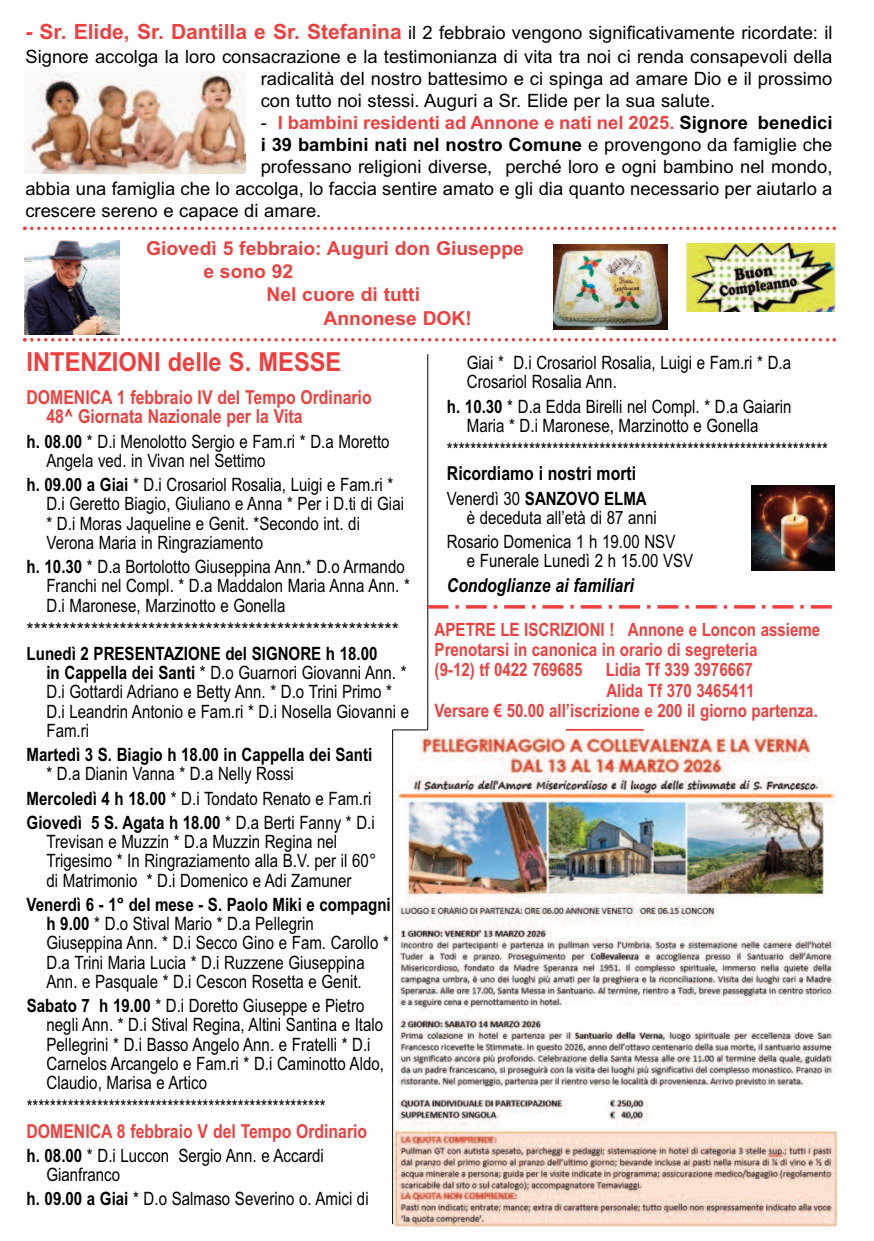
<style>
.page{position:relative;width:874px;height:1241px;background:#fff}
.page>*{position:absolute;margin:0;border:0;box-sizing:border-box;transform-origin:0 0}
.t1{font:700 26.25px "Arial";color:#ee3f3e;scale:.9 1}
.t2{font:700 20.82px "Calibri";color:#ef3e25}
.t3{font:700 19.25px/19.2px "Arial Narrow";color:#ee3f3e}
.t4{font:700 19.25px "Arial";color:#ee3f3e}
.t5{font:italic 700 19.25px "Arial Narrow";color:#020102}
.t6{font:700 19.25px "Arial Narrow";color:#020102}
.t7{font:18.38px/19.2px "Arial Narrow";color:#020102}
.t8{font:18.38px "Arial";color:#020102}
.t9{font:700 18.38px/20.3px "Arial Narrow";color:#ee3f3e}
.t10{font:700 18.38px "Arial";color:#ee3f3e}
.t11{font:700 18.38px "Arial";color:#020102}
.t12{font:700 18.38px "Arial Narrow";color:#020102}
.s1{font-weight:700;font-size:21px;color:#ee3f3e}
.s2{font-weight:400;color:#020102}
.s3{color:#020102}
.s4{font-weight:400}
.s5{font-weight:700}
</style>
<div class="page">
<hr style="left:427px;top:354px;width:1px;height:375px;background:#020102">
<img style="left:751px;top:486px;width:82px;height:84px">
<img style="left:25px;top:72px;width:220px;height:101px">
<svg style="left:23px;top:226px;width:812px;height:4px"></svg>
<svg style="left:23px;top:338px;width:812px;height:3px"></svg>
<img style="left:25px;top:240px;width:94px;height:94px">
<img style="left:686px;top:244px;width:147px;height:67px">
<img style="left:553px;top:244px;width:114px;height:85px">
<img style="left:394px;top:735px;width:444px;height:493px">
<hr style="left:392px;top:729px;width:1px;height:494px;background:#020102">
<hr style="left:392px;top:729px;width:35px;height:1px;background:#020102">
<svg style="left:448px;top:605px;width:356px;height:3px"></svg>
<hr style="left:427px;top:605px;width:21px;height:3px;background:#ee3f3e">
<hr style="left:810px;top:605px;width:21px;height:3px;background:#ee3f3e">
<hr style="left:565px;top:728px;width:78px;height:2px;background:#ee3f3e">
<p class="t8" style="left:25px;top:22px;width:808px"><span class="s1">- Sr. Elide, Sr. Dantilla e Sr. Stefanina</span> il 2 febbraio vengono significativamente ricordate: il</p>
<p class="t8" style="left:25px;top:45px;width:808px">Signore accolga la loro consacrazione e la testimonianza di vita tra noi ci renda consapevoli della</p>
<p class="t8" style="left:260px;top:67px;width:573px">radicalità del nostro battesimo e ci spinga ad amare Dio e il prossimo</p>
<p class="t8" style="left:260px;top:89px;width:456px">con tutto noi stessi. Auguri a Sr. Elide per la sua salute.</p>
<p class="t10" style="left:260px;top:112px;width:573px"><span class="s2">-</span> I bambini residenti ad Annone e nati nel 2025. <span class="s3">Signore benedici</span></p>
<p class="t11" style="left:260px;top:134px;width:573px">i 39 bambini nati nel nostro Comune <span class="s4">e provengono da famiglie che</span></p>
<p class="t8" style="left:260px;top:156px;width:573px">professano religioni diverse, perché loro e ogni bambino nel mondo,</p>
<p class="t8" style="left:25px;top:178px;width:808px">abbia una famiglia che lo accolga, lo faccia sentire amato e gli dia quanto necessario per aiutarlo a</p>
<p class="t8" style="left:25px;top:200px;width:297px">crescere sereno e capace di amare.</p>
<p class="t2" style="left:135px;top:242px;width:272px">GiovedÏ 5 Auguri don Giuseppe</p>
<p class="t4" style="left:146px;top:237px;width:379px">Giovedì 5 febbraio: Auguri don Giuseppe</p>
<p class="t4" style="left:203px;top:260px;width:91px">e sono 92</p>
<p class="t4" style="left:266px;top:283px;width:155px">Nel cuore di tutti</p>
<p class="t4" style="left:323px;top:306px;width:150px">Annonese DOK!</p>
<p class="t2" style="left:326px;top:301px;width:156px">Nel cuore di tutti!</p>
<p class="t2" style="left:312px;top:304px;width:156px">Nel cuore di tutti!</p>
<h1 class="t1" style="left:27px;top:347px;width:351px">INTENZIONI delle S. MESSE</h1>
<p class="t3" style="left:46px;top:388px;width:326px;text-indent:-20px">DOMENICA 1 febbraio IV del Tempo Ordinario<br>48^ Giornata Nazionale per la Vita</p>
<p class="t7" style="left:46px;top:431px;width:344px;text-indent:-20px"><span class="s5">h. 08.00</span> * D.i Menolotto Sergio e Fam.ri * D.a Moretto<br>Angela ved. in Vivan nel Settimo</p>
<p class="t7" style="left:46px;top:475px;width:359px;text-indent:-20px"><span class="s5">h. 09.00 a Giai</span> * D.i Crosariol Rosalia, Luigi e Fam.ri * D.i Geretto Biagio, Giuliano e Anna * Per i D.ti di Giai * D.i Moras Jaqueline e Genit. *Secondo int. di Verona Maria in Ringraziamento</p>
<p class="t7" style="left:46px;top:557px;width:365px;text-indent:-20px"><span class="s5">h. 10.30</span> * D.a Bortolotto Giuseppina Ann.* D.o Armando<br>Franchi nel Compl. * D.a Maddalon Maria Anna Ann. *<br>D.i Maronese, Marzinotto e Gonella</p>
<p class="t8" style="left:27px;top:618px;width:373px">****************************************************</p>
<p class="t7" style="left:46px;top:643px;width:364px;text-indent:-20px"><span class="s5">Lunedì 2 PRESENTAZIONE del SIGNORE h 18.00<br>in Cappella dei Santi</span> * D.o Guarnori Giovanni Ann. * D.i Gottardi Adriano e Betty Ann. * D.o Trini Primo * D.i Leandrin Antonio e Fam.ri * D.i Nosella Giovanni e Fam.ri</p>
<p class="t12" style="left:27px;top:743px;width:347px">Martedì 3 S. Biagio h 18.00 in Cappella dei Santi</p>
<p class="t7" style="left:27px;top:761px;width:349px;line-height:24.2px;text-indent:20px">* D.a Dianin Vanna * D.a Nelly Rossi<br><span class="s5">Mercoledì 4 h 18.00</span> * D.i Tondato Renato e Fam.ri<br><span class="s5">Giovedì 5 S. Agata h 18.00</span> * D.a Berti Fanny * D.i</p>
<p class="t7" style="left:46px;top:831px;width:331px">Trevisan e Muzzin * D.a Muzzin Regina nel<br>Trigesimo * In Ringraziamento alla B.V. per il 60° di Matrimonio * D.i Domenico e Adi Zamuner</p>
<p class="t7" style="left:46px;top:894px;width:345px;text-indent:-20px"><span class="s5">Venerdì 6 - 1° del mese - S. Paolo Miki e compagni h 9.00</span> * D.o Stival Mario * D.a Pellegrin Giuseppina Ann. * D.i Secco Gino e Fam. Carollo * D.a Trini Maria Lucia * D.i Ruzzene Giuseppina Ann. e Pasquale * D.i Cescon Rosetta e Genit.</p>
<p class="t7" style="left:46px;top:995px;width:339px;text-indent:-20px"><span class="s5">Sabato 7 h 19.00</span> * D.i Doretto Giuseppe e Pietro negli Ann. * D.i Stival Regina, Altini Santina e Italo Pellegrini * D.i Basso Angelo Ann. e Fratelli * D.i Carnelos Arcangelo e Fam.ri * D.i Caminotto Aldo, Claudio, Marisa e Artico</p>
<p class="t7" style="left:27px;top:1097px;width:300px">***************************************************</p>
<p class="t3" style="left:27px;top:1121px;width:342px">DOMENICA 8 febbraio V del Tempo Ordinario</p>
<p class="t7" style="left:46px;top:1145px;width:279px;text-indent:-20px"><span class="s5">h. 08.00</span> * D.i Luccon Sergio Ann. e Accardi<br>Gianfranco</p>
<p class="t7" style="left:27px;top:1189px;width:343px"><span class="s5">h. 09.00 a Giai</span> * D.o Salmaso Severino o. Amici di</p>
<p class="t7" style="left:466px;top:353px;width:326px">Giai * D.i Crosariol Rosalia, Luigi e Fam.ri * D.a<br>Crosariol Rosalia Ann.</p>
<p class="t7" style="left:466px;top:396px;width:326px;text-indent:-20px"><span class="s5">h. 10.30</span> * D.a Edda Birelli nel Compl. * D.a Gaiarin<br>Maria * D.i Maronese, Marzinotto e Gonella</p>
<p class="t7" style="left:446px;top:440px;width:382px">*****************************************************************</p>
<p class="t6" style="left:446px;top:462px;width:191px">Ricordiamo i nostri morti</p>
<p class="t7" style="left:466px;top:488px;width:191px;text-indent:-20px">Venerdì 30 <span class="s5">SANZOVO ELMA </span>è deceduta all’età di 87 anni</p>
<p class="t7" style="left:466px;top:532px;width:228px;text-indent:-20px">Rosario Domenica 1 h 19.00 NSV<br>e Funerale Lunedì 2 h 15.00 VSV</p>
<p class="t5" style="left:446px;top:573px;width:188px">Condoglianze ai familiari</p>
<p class="t9" style="left:434px;top:619px;width:387px">APETRE LE ISCRIZIONI ! Annone e Loncon assieme<br>Prenotarsi in canonica in orario di segreteria<br>(9-12) tf 0422 769685</p>
<p class="t9" style="left:605px;top:659px;width:149px">Lidia Tf 339 3976667</p>
<p class="t9" style="left:606px;top:680px;width:149px">Alida Tf 370 3465411</p>
<p class="t9" style="left:434px;top:700px;width:384px">Versare € 50.00 all’iscrizione e 200 il giorno partenza.</p>
</div>
